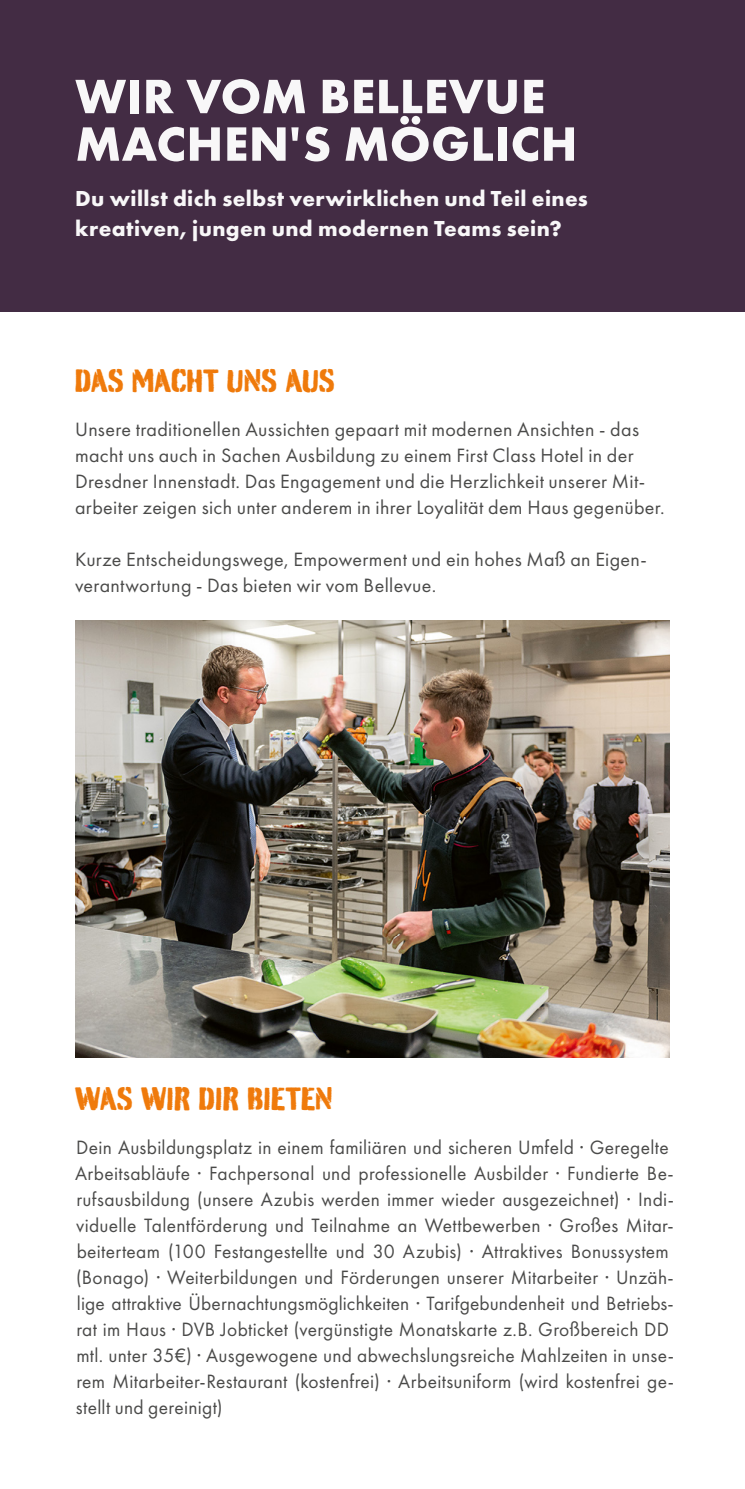
<style>
.page{position:relative;width:745px;height:1489px;background:#fff}
.page>*{position:absolute;margin:0;border:0;box-sizing:border-box;transform-origin:0 0}
.t1{font:700 50px/47.5px "Futura PT";letter-spacing:.01em;color:#f8f7f8}
.t2{font:32.5px "Burnaby Stencil";letter-spacing:.015em;color:#ef7a0b}
.t3{font:700 22.5px/30px "Futura PT";letter-spacing:.015em;color:#f8f7f8}
.t4{font:20px/26px "Futura PT";letter-spacing:.015em;color:#4a4a49}
</style>
<div class="page">
<div style="left:0;top:0;width:744px;height:311px;background:#432c44"></div>
<img style="left:75px;top:620px;width:594px;height:437px">
<h1 class="t1" style="left:75px;top:71px;width:503px">WIR VOM BELLEVUE<br>MACHEN'S MÖGLICH</h1>
<p class="t3" style="left:75px;top:183px;width:514px">Du willst dich selbst verwirklichen und Teil eines kreativen, jungen und modernen Teams sein?</p>
<h2 class="t2" style="left:75px;top:362px;width:260px">DAS MACHT UNS AUS</h2>
<p class="t4" style="left:75px;top:416px;width:590px">Unsere traditionellen Aussichten gepaart mit modernen Ansichten - das macht uns auch in Sachen Ausbildung zu einem First Class Hotel in der Dresdner Innenstadt. Das Engagement und die Herzlichkeit unserer Mit&shy;arbeiter zeigen sich unter anderem in ihrer Loyalität dem Haus gegenüber.</p>
<p class="t4" style="left:75px;top:546px;width:573px">Kurze Entscheidungswege, Empowerment und ein hohes Maß an Eigen&shy;verantwortung - Das bieten wir vom Bellevue.</p>
<h2 class="t2" style="left:75px;top:1079px;width:259px">WAS WIR DIR BIETEN</h2>
<p class="t4" style="left:75px;top:1133px;width:600px">Dein Ausbildungsplatz in einem familiären und sicheren Umfeld · Geregelte Arbeitsabläufe · Fachpersonal und professionelle Ausbilder · Fundierte Be&shy;rufsausbildung (unsere Azubis werden immer wieder ausgezeichnet) · Indi&shy;viduelle Talentförderung und Teilnahme an Wettbewerben · Großes Mitar&shy;beiterteam (100 Festangestellte und 30 Azubis) · Attraktives Bonussystem (Bonago) · Weiterbildungen und Förderungen unserer Mitarbeiter · Unzäh&shy;lige attraktive Übernachtungsmöglichkeiten · Tarifgebundenheit und Betriebs&shy;rat im Haus · DVB Jobticket (vergünstigte Monatskarte z.B. Großbereich DD mtl. unter 35€) · Ausgewogene und abwechslungsreiche Mahlzeiten in unse&shy;rem Mitarbeiter-Restaurant (kostenfrei) · Arbeitsuniform (wird kostenfrei ge&shy;stellt und gereinigt)</p>
</div>
